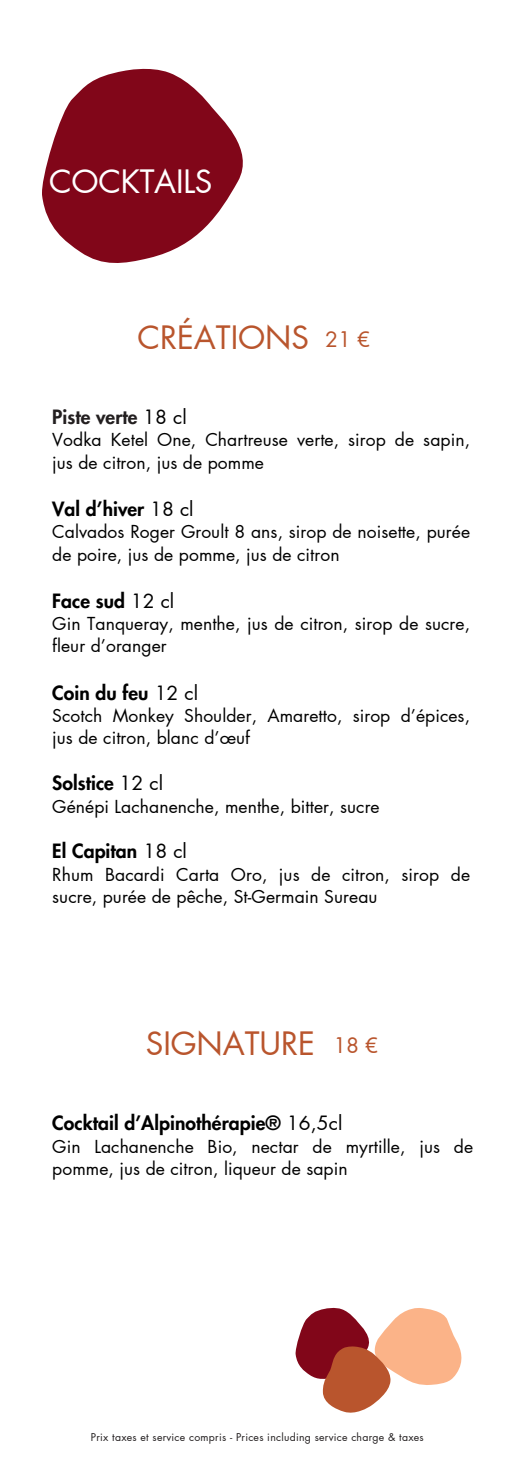
<style>
.page{position:relative;width:522px;height:1474px;background:#fff}
.page>*{position:absolute;margin:0;border:0;box-sizing:border-box;transform-origin:0 0}
.t1{font:31.5px "Futura LT Pro";color:#b9552d}
.t2{font:31.5px "Futura LT Pro";letter-spacing:-.01em;color:#fff}
.t3{font:21px "Futura LT Pro";color:#b9552d}
.t4{font:800 19.25px "Futura LT Pro";letter-spacing:.005em;color:#000}
.t5{font:800 19.25px "Futura LT Pro";letter-spacing:.005em;color:#231f20}
.t6{font:17.5px/22.4px "Futura LT Pro";letter-spacing:.005em;color:#000}
.t7{font:10.5px "Futura LT Pro";letter-spacing:.025em;color:#231f20}
.s1{font-weight:400;color:#000}
.s2{font-weight:400}
</style>
<div class="page">
<svg style="left:42px;top:69px;width:200px;height:194px;fill:#810619"></svg>
<svg style="left:295px;top:1308px;width:166px;height:105px"></svg>
<h3 class="t2" style="left:49px;top:167px;width:165px">COCKTAILS</h3>
<h1 class="t1" style="left:137px;top:323px;width:173px">CRÉATIONS</h1>
<h1 class="t3" style="left:325px;top:330px;width:46px">21 €</h1>
<h2 class="t5" style="left:52px;top:408px;width:136px">Piste verte <span class="s1">18 cl</span></h2>
<h2 class="t6" style="left:52px;top:429px;width:419px">Vodka Ketel One, Chartreuse verte, sirop de sapin, jus de citron, jus de pomme</h2>
<h3 class="t4" style="left:52px;top:500px;width:143px">Val d’hiver <span class="s2">18 cl</span></h3>
<h3 class="t6" style="left:52px;top:521px;width:419px">Calvados Roger Groult 8 ans, sirop de noisette, purée de poire, jus de pomme, jus de citron</h3>
<h3 class="t4" style="left:52px;top:592px;width:123px">Face sud <span class="s2">12 cl</span></h3>
<h3 class="t6" style="left:52px;top:613px;width:419px">Gin Tanqueray, menthe, jus de citron, sirop de sucre, fleur d’oranger</h3>
<h3 class="t4" style="left:52px;top:684px;width:147px">Coin du feu <span class="s2">12 cl</span></h3>
<h3 class="t6" style="left:52px;top:705px;width:419px">Scotch Monkey Shoulder, Amaretto, sirop d’épices, jus de citron, blanc d’œuf</h3>
<h3 class="t4" style="left:52px;top:774px;width:112px">Solstice <span class="s2">12 cl</span></h3>
<h3 class="t6" style="left:52px;top:796px;width:328px">Génépi Lachanenche, menthe, bitter, sucre</h3>
<h3 class="t4" style="left:52px;top:843px;width:136px">El Capitan <span class="s2">18 cl</span></h3>
<h3 class="t6" style="left:52px;top:864px;width:419px">Rhum Bacardi Carta Oro, jus de citron, sirop de sucre, purée de pêche, St-Germain Sureau</h3>
<h2 class="t1" style="left:146px;top:1029px;width:171px">SIGNATURE</h2>
<p class="t3" style="left:333px;top:1036px;width:46px">18 €</p>
<h3 class="t4" style="left:52px;top:1114px;width:291px">Cocktail d’Alpinothérapie® <span class="s2">16,5cl</span></h3>
<h3 class="t6" style="left:52px;top:1136px;width:422px">Gin Lachanenche Bio, nectar de myrtille, jus de pomme, jus de citron, liqueur de sapin</h3>
<h1 class="t7" style="left:91px;top:1432px;width:334px">Prix taxes et service compris - Prices including service charge &amp; taxes</h1>
</div>
